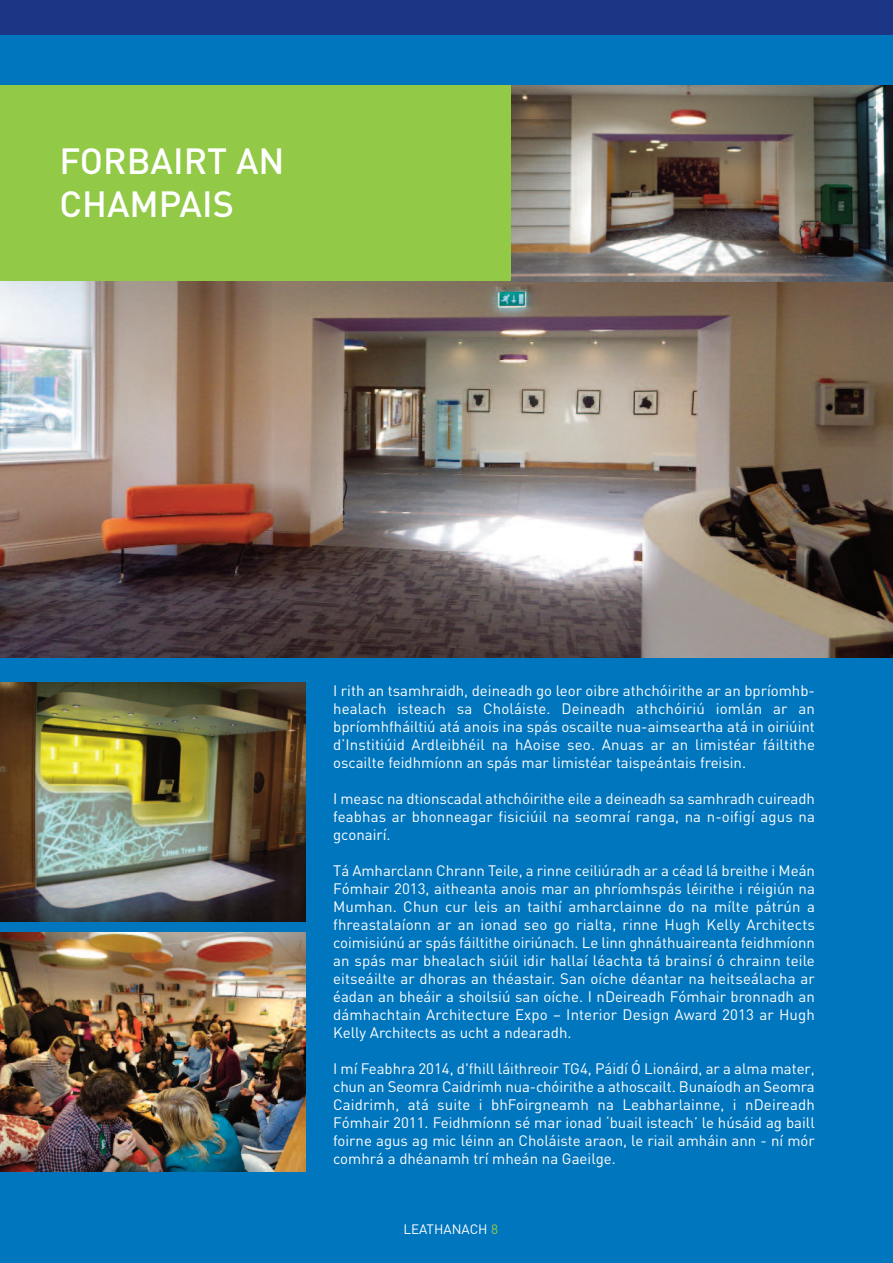
<style>
.page{position:relative;width:893px;height:1263px;background:#0076be}
.page>*{position:absolute;margin:0;border:0;box-sizing:border-box;transform-origin:0 0}
.t1{font:500 36px/43.2px "DIN";color:#fff}
.t2{font:15px/18px "DIN";color:#fff;text-align:justify}
.t3{font:13.5px "DIN";color:#fff}
.s1{color:#92c947}
</style>
<div class="page">
<div style="left:0;top:0;width:893px;height:34px;background:#1c3685"></div>
<img style="left:0;top:281px;width:893px;height:376px">
<img style="left:0;top:683px;width:306px;height:238px">
<img style="left:0;top:933px;width:306px;height:238px">
<img style="left:510px;top:86px;width:383px;height:195px">
<div style="left:0;top:85px;width:510px;height:196px;background:#92c947"></div>
<h1 class="t1" style="left:60px;top:138px;width:226px">FORBAIRT AN<br>CHAMPAIS</h1>
<p class="t2" style="left:333px;top:681px;width:483px">I rith an tsamhraidh, deineadh go leor oibre athchóirithe ar an bpríomhb&shy;healach isteach sa Choláiste. Deineadh athchóiriú iomlán ar an bpríomhfháiltiú atá anois ina spás oscailte nua-aimseartha atá in oiriúint d’Institiúid Ardleibhéil na hAoise seo. Anuas ar an limistéar fáiltithe oscailte feidhmíonn an spás mar limistéar taispeántais freisin.</p>
<p class="t2" style="left:333px;top:789px;width:483px">I measc na dtionscadal athchóirithe eile a deineadh sa samhradh cuireadh feabhas ar bhonneagar fisiciúil na seomraí ranga, na n-oifigí agus na gconairí.</p>
<p class="t2" style="left:333px;top:861px;width:483px">Tá Amharclann Chrann Teile, a rinne ceiliúradh ar a céad lá breithe i Meán Fómhair 2013, aitheanta anois mar an phríomhspás léirithe i réigiún na Mumhan. Chun cur leis an taithí amharclainne do na mílte pátrún a fhreastalaíonn ar an ionad seo go rialta, rinne Hugh Kelly Architects coimisiúnú ar spás fáiltithe oiriúnach. Le linn ghnáthuaireanta feidhmíonn an spás mar bhealach siúil idir hallaí léachta tá brainsí ó chrainn teile eitseáilte ar dhoras an théastair. San oíche déantar na heitseálacha ar éadan an bheáir a shoilsiú san oíche. I nDeireadh Fómhair bronnadh an dámhachtain Architecture Expo – Interior Design Award 2013 ar Hugh Kelly Architects as ucht a ndearadh.</p>
<p class="t2" style="left:333px;top:1059px;width:483px">I mí Feabhra 2014, d'fhill láithreoir TG4, Páidí Ó Lionáird, ar a alma mater, chun an Seomra Caidrimh nua-chóirithe a athoscailt. Bunaíodh an Seomra Caidrimh, atá suite i bhFoirgneamh na Leabharlainne, i nDeireadh Fómhair 2011. Feidhmíonn sé mar ionad ‘buail isteach’ le húsáid ag baill foirne agus ag mic léinn an Choláiste araon, le riail amháin ann - ní mór comhrá a dhéanamh trí mheán na Gaeilge.</p>
<p class="t3" style="left:403px;top:1221px;width:96px">LEATHANACH <span class="s1">8</span></p>
</div>
